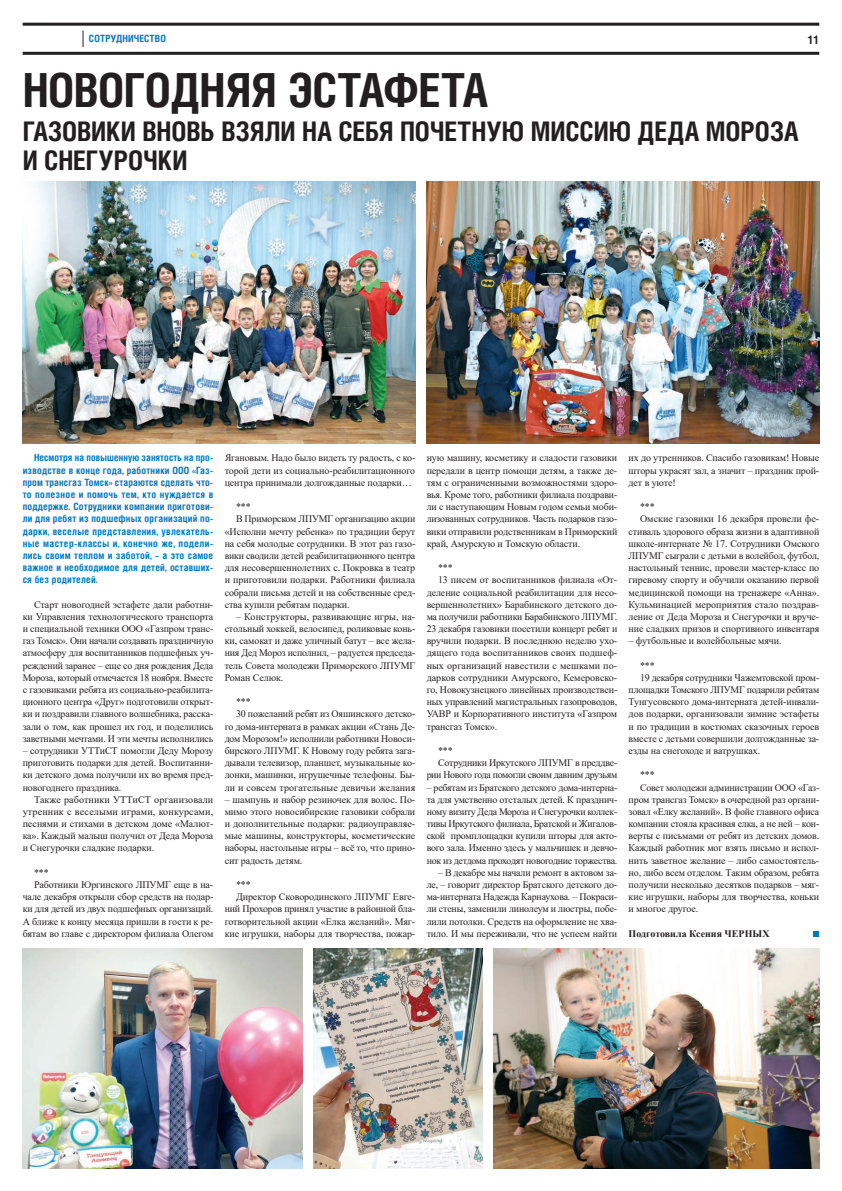
<style>
.page{position:relative;width:842px;height:1191px;background:#fff}
.page>*{position:absolute;margin:0;border:0;box-sizing:border-box;transform-origin:0 0}
.t1{font:700 47px "Helios Cond C";letter-spacing:-.01em;color:#231f20}
.t2{font:700 27px/29px "Helios Cond C";letter-spacing:-.005em;color:#231f20}
.t3{font:700 12px "Helios Cond C";color:#231f20}
.t4{font:10px/12.2px "Times New Roman";letter-spacing:-.01em;color:#231f20;text-align:justify}
.t5{font:700 10px/12.2px "Helios Cond C";letter-spacing:.02em;color:#0079c2;text-align:justify}
.t6{font:10px/12.2px "Times New Roman";letter-spacing:-.03em;color:#231f20;text-align:right}
.t7{font:10px "Times New Roman PSMT2";color:#231f20}
.t8{font:700 10px "Times New Roman";color:#231f20}
</style>
<div class="page">
<hr style="left:23px;top:23px;width:796px;height:3px;background:#231f20">
<hr style="left:23px;top:52px;width:796px;height:3px;background:#231f20">
<svg style="left:814px;top:931px;width:5px;height:5px"></svg>
<svg style="left:83px;top:30px;width:1px;height:17px"></svg>
<img style="left:23px;top:181px;width:392px;height:262px">
<img style="left:427px;top:181px;width:392px;height:262px">
<img style="left:23px;top:949px;width:279px;height:219px">
<img style="left:314px;top:949px;width:169px;height:219px">
<img style="left:494px;top:949px;width:325px;height:219px">
<p class="t5" style="left:89px;top:32px;width:78px">СОТРУДНИЧЕСТВО</p>
<p class="t3" style="left:808px;top:32px;width:13px">11</p>
<h1 class="t1" style="left:23px;top:62px;width:467px">НОВОГОДНЯЯ ЭСТАФЕТА</h1>
<h2 class="t2" style="left:23px;top:116px;width:777px">ГАЗОВИКИ ВНОВЬ ВЗЯЛИ НА СЕБЯ ПОЧЕТНУЮ МИССИЮ ДЕДА МОРОЗА<br>И СНЕГУРОЧКИ</h2>
<p class="t5" style="left:23px;top:451px;width:192px;text-indent:11px">Несмотря на повышенную занятость на про&shy;изводстве в конце года, работники ООО «Газ&shy;пром трансгаз Томск» стараются сделать что&shy;то полезное и помочь тем, кто нуждается в поддержке. Сотрудники компании приготови&shy;ли для ребят из подшефных организаций по&shy;дарки, веселые представления, увлекатель&shy;ные мастер-классы и, конечно же, подели&shy;лись своим теплом и заботой, – а это самое важное и необходимое для детей, оставших&shy;ся без родителей.</p>
<p class="t4" style="left:23px;top:598px;width:192px;text-indent:11px">Старт новогодней эстафете дали работни&shy;ки Управления технологического транспорта и специальной техники ООО «Газпром транс&shy;газ Томск». Они начали создавать праздничную атмосферу для воспитанников подшефных уч&shy;реждений заранее – еще со дня рождения Деда Мороза, который отмечается 18 ноября. Вместе с газовиками ребята из социально-реабилита&shy;ционного центра «Друг» подготовили открыт&shy;ки и поздравили главного волшебника, расска&shy;зали о том, как прошел их год, и поделились заветными мечтами. И эти мечты исполнились</p>
<p class="t4" style="left:23px;top:744px;width:192px">– сотрудники УТТиСТ помогли Деду Морозу приготовить подарки для детей. Воспитанни&shy;ки детского дома получили их во время пред&shy;новогоднего праздника.</p>
<p class="t4" style="left:23px;top:793px;width:192px;text-indent:11px">Также работники УТТиСТ организовали утренник с веселыми играми, конкурсами, песнями и стихами в детском доме «Малют&shy;ка». Каждый малыш получил от Деда Мороза и Снегурочки сладкие подарки.</p>
<p class="t7" style="left:34px;top:865px;width:16px">***</p>
<p class="t4" style="left:23px;top:878px;width:192px;text-indent:11px">Работники Юргинского ЛПУМГ еще в на&shy;чале декабря открыли сбор средств на подар&shy;ки для детей из двух подшефных организаций.<br>А ближе к концу месяца пришли в гости к ре&shy;бятам во главе с директором филиала Олегом</p>
<p class="t4" style="left:225px;top:452px;width:192px">Ягановым. Надо было видеть ту радость, с ко&shy;торой дети из социально-реабилитационного центра принимали долгожданные подарки…</p>
<p class="t7" style="left:236px;top:500px;width:16px">***</p>
<p class="t4" style="left:225px;top:512px;width:192px;text-indent:11px">В Приморском ЛПУМГ организацию акции «Исполни мечту ребенка» по традиции берут на себя молодые сотрудники. В этот раз газо&shy;вики сводили детей реабилитационного центра для несовершеннолетних с. Покровка в театр и приготовили подарки. Работники филиала собрали письма детей и на собственные сред&shy;ства купили ребятам подарки.</p>
<p class="t4" style="left:225px;top:610px;width:192px;text-indent:11px">– Конструкторы, развивающие игры, на&shy;стольный хоккей, велосипед, роликовые конь&shy;ки, самокат и даже уличный батут – все жела&shy;ния Дед Мороз исполнил, – радуется председа&shy;тель Совета молодежи Приморского ЛПУМГ Роман Селюк.</p>
<p class="t7" style="left:236px;top:695px;width:16px">***</p>
<p class="t4" style="left:225px;top:707px;width:192px;text-indent:11px">30 пожеланий ребят из Ояшинского детско&shy;го дома-интерната в рамках акции «Стань Де&shy;дом Морозом!» исполнили работники Новоси&shy;бирского ЛПУМГ. К Новому году ребята зага&shy;дывали телевизор, планшет, музыкальные ко&shy;лонки, машинки, игрушечные телефоны. Бы&shy;ли и совсем трогательные девичьи желания</p>
<p class="t4" style="left:225px;top:793px;width:192px">– шампунь и набор резиночек для волос. По&shy;мимо этого новосибирские газовики собрали и дополнительные подарки: радиоуправляе&shy;мые машины, конструкторы, косметические наборы, настольные игры – всё то, что прино&shy;сит радость детям.</p>
<p class="t7" style="left:236px;top:877px;width:16px">***</p>
<p class="t4" style="left:225px;top:890px;width:192px;text-indent:11px">Директор Сковородинского ЛПУМГ Евге&shy;ний Прохоров принял участие в районной бла&shy;готворительной акции «Елка желаний». Мяг&shy;кие игрушки, наборы для творчества, пожар-</p>
<p class="t4" style="left:427px;top:452px;width:192px">ную машину, косметику и сладости газовики передали в центр помощи детям, а также де&shy;тям с ограниченными возможностями здоро&shy;вья. Кроме того, работники филиала поздрави&shy;ли с наступающим Новым годом семьи моби&shy;лизованных сотрудников. Часть подарков газо&shy;вики отправили родственникам в Приморский край, Амурскую и Томскую области.</p>
<p class="t7" style="left:438px;top:561px;width:16px">***</p>
<p class="t4" style="left:427px;top:573px;width:192px;text-indent:11px">13 писем от воспитанников филиала «От&shy;деление социальной реабилитации для несо&shy;вершеннолетних» Барабинского детского до&shy;ма получили работники Барабинского ЛПУМГ.<br>23 декабря газовики посетили концерт ребят и вручили подарки. В последнюю неделю ухо&shy;дящего года воспитанников своих подшеф&shy;ных организаций навестили с мешками по&shy;дарков сотрудники Амурского, Кемеровско&shy;го, Новокузнецкого линейных производствен&shy;ных управлений магистральных газопроводов, УАВР и Корпоративного института «Газпром трансгаз Томск».</p>
<p class="t7" style="left:438px;top:743px;width:16px">***</p>
<p class="t6" style="left:427px;top:756px;width:192px">Сотрудники Иркутского ЛПУМГ в преддве&shy;рии Нового года помогли своим давним друзьям</p>
<p class="t4" style="left:427px;top:780px;width:192px">– ребятам из Братского детского дома-интерна&shy;та для умственно отсталых детей. К празднич&shy;ному визиту Деда Мороза и Снегурочки коллек&shy;тивы Иркутского филиала, Братской и Жигалов&shy;ской промплощадки купили шторы для акто&shy;вого зала. Именно здесь у мальчишек и девчо&shy;нок из детдома проходят новогодние торжества.</p>
<p class="t4" style="left:427px;top:866px;width:192px;text-indent:11px">– В декабре мы начали ремонт в актовом за&shy;ле, – говорит директор Братского детского до&shy;ма-интерната Надежда Карнаухова. – Покраси&shy;ли стены, заменили линолеум и люстры, побе&shy;лили потолки. Средств на оформление не хва&shy;тило. И мы переживали, что не успеем найти</p>
<p class="t4" style="left:629px;top:452px;width:192px">их до утренников. Спасибо газовикам! Новые шторы украсят зал, а значит – праздник прой&shy;дет в уюте!</p>
<p class="t7" style="left:640px;top:500px;width:16px">***</p>
<p class="t4" style="left:629px;top:512px;width:192px;text-indent:11px">Омские газовики 16 декабря провели фе&shy;стиваль здорового образа жизни в адаптивной школе-интернате № 17. Сотрудники Омского ЛПУМГ сыграли с детьми в волейбол, футбол, настольный теннис, провели мастер-класс по гиревому спорту и обучили оказанию первой медицинской помощи на тренажере «Анна».<br>Кульминацией мероприятия стало поздрав&shy;ление от Деда Мороза и Снегурочки и вруче&shy;ние сладких призов и спортивного инвентаря</p>
<p class="t4" style="left:629px;top:634px;width:154px">– футбольные и волейбольные мячи.</p>
<p class="t7" style="left:640px;top:658px;width:16px">***</p>
<p class="t4" style="left:629px;top:671px;width:192px;text-indent:11px">19 декабря сотрудники Чажемтовской пром&shy;площадки Томского ЛПУМГ подарили ребятам Тунгусовского дома-интерната детей-инвали&shy;дов подарки, организовали зимние эстафеты и по традиции в костюмах сказочных героев вместе с детьми совершили долгожданные за&shy;езды на снегоходе и ватрушках.</p>
<p class="t7" style="left:640px;top:768px;width:16px">***</p>
<p class="t4" style="left:629px;top:780px;width:192px;text-indent:11px">Совет молодежи администрации ООО «Газ&shy;пром трансгаз Томск» в очередной раз органи&shy;зовал «Елку желаний». В фойе главного офиса компании стояла красивая елка, а не ней – кон&shy;верты с письмами от ребят из детских домов.<br>Каждый работник мог взять письмо и испол&shy;нить заветное желание – либо самостоятель&shy;но, либо всем отделом. Таким образом, ребята получили несколько десятков подарков – мяг&shy;кие игрушки, наборы для творчества, коньки и многое другое.</p>
<p class="t8" style="left:629px;top:926px;width:142px">Подготовила Ксения ЧЕРНЫХ</p>
</div>
